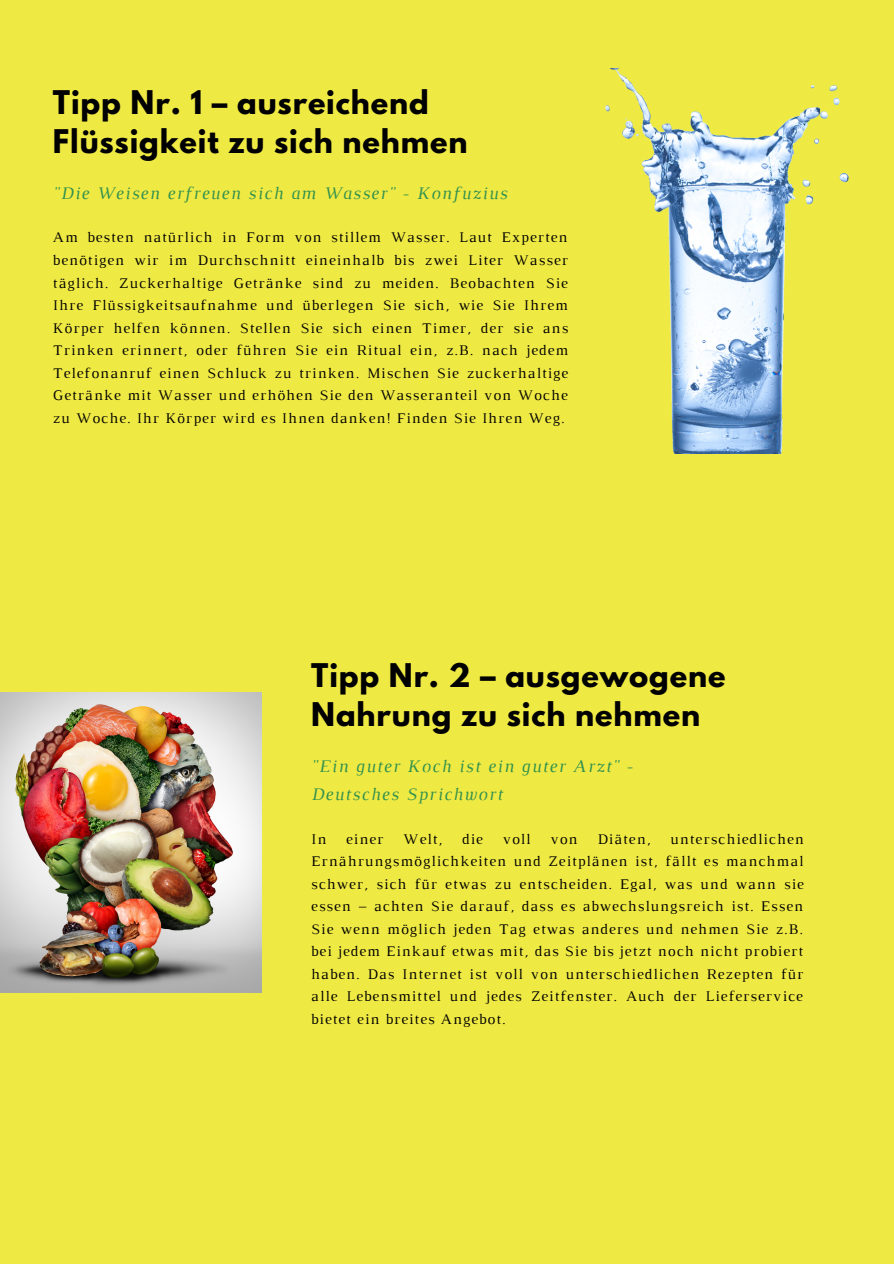
<style>
.page{position:relative;width:894px;height:1264px;background:#fff}
.page>*{position:absolute;margin:0;border:0;box-sizing:border-box;transform-origin:0 0}
.t1{font:700 28.95px/39.5px "League Spartan";letter-spacing:.03em;color:#000}
.t2{font:italic 18px/28.2px "Luthier";letter-spacing:.07em;color:#32914d}
.t3{font:15px/22.5px "Luthier";letter-spacing:.07em;color:#000;text-align:justify}
</style>
<div class="page">
<div style="left:0;top:0;width:893px;height:1263px;background:#efe944"></div>
<img style="left:0;top:692px;width:261px;height:300px">
<img style="left:605px;top:68px;width:243px;height:385px">
<h1 class="t1" style="left:53px;top:86px;width:416px">Tipp Nr. 1 – ausreichend<br>Flüssigkeit zu sich nehmen</h1>
<p class="t2" style="left:53px;top:180px;width:455px">"Die Weisen erfreuen sich am Wasser" - Konfuzius</p>
<p class="t3" style="left:53px;top:227px;width:516px">Am besten natürlich in Form von stillem Wasser. Laut Experten benötigen wir im Durchschnitt eineinhalb bis zwei Liter Wasser täglich. Zuckerhaltige Getränke sind zu meiden. Beobachten Sie Ihre Flüssigkeitsaufnahme und überlegen Sie sich, wie Sie Ihrem Körper helfen können. Stellen Sie sich einen Timer, der sie ans Trinken erinnert, oder führen Sie ein Ritual ein, z.B. nach jedem Telefonanruf einen Schluck zu trinken. Mischen Sie zuckerhaltige Getränke mit Wasser und erhöhen Sie den Wasseranteil von Woche zu Woche. Ihr Körper wird es Ihnen danken! Finden Sie Ihren Weg.</p>
<h1 class="t1" style="left:311px;top:659px;width:415px">Tipp Nr. 2 – ausgewogene<br>Nahrung zu sich nehmen</h1>
<p class="t2" style="left:311px;top:753px;width:323px">"Ein guter Koch ist ein guter Arzt" -<br>Deutsches Sprichwort</p>
<p class="t3" style="left:311px;top:828px;width:494px;text-indent:359px">unterschiedlichen Ernährungsmöglichkeiten und Zeitplänen ist, fällt es manchmal schwer, sich für etwas zu entscheiden. Egal, was und wann sie essen – achten Sie darauf, dass es abwechslungsreich ist. Essen Sie wenn möglich jeden Tag etwas anderes und nehmen Sie z.B. bei jedem Einkauf etwas mit, das Sie bis jetzt noch nicht probiert haben. Das Internet ist voll von unterschiedlichen Rezepten für alle Lebensmittel und jedes Zeitfenster. Auch der Lieferservice bietet ein breites Angebot.</p>
<p class="t3" style="left:311px;top:828px;width:17px">In</p>
<p class="t3" style="left:346px;top:828px;width:39px">einer</p>
<p class="t3" style="left:403px;top:828px;width:41px">Welt,</p>
<p class="t3" style="left:462px;top:828px;width:22px">die</p>
<p class="t3" style="left:502px;top:828px;width:29px">voll</p>
<p class="t3" style="left:550px;top:828px;width:29px">von</p>
<p class="t3" style="left:597px;top:828px;width:55px">Diäten,</p>
</div>
